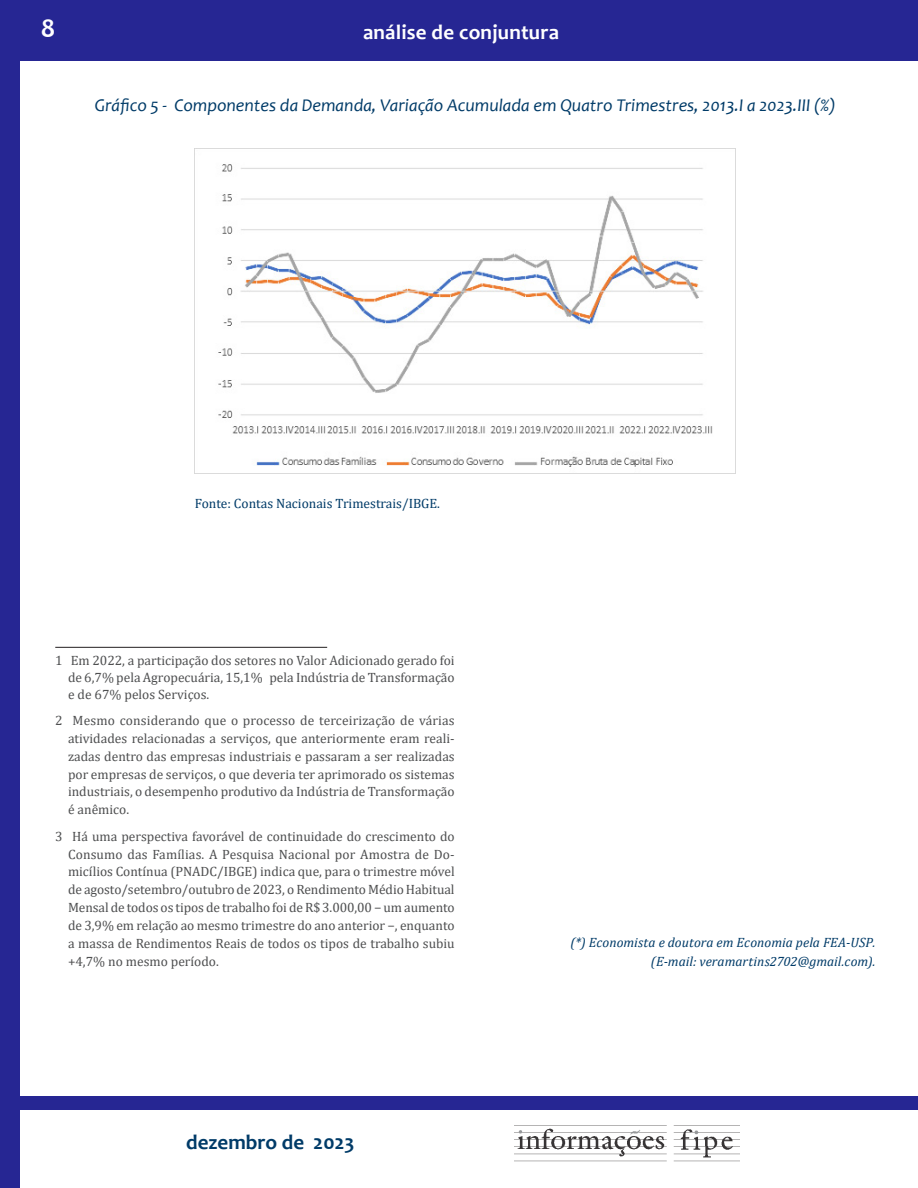
<style>
.page{position:relative;width:918px;height:1188px;background:#fff}
.page>*{position:absolute;margin:0;border:0;box-sizing:border-box;transform-origin:0 0}
.t1{font:700 27px "Candara";color:#fff}
.t2{font:700 21px "Candara";letter-spacing:.01em;color:#fff}
.t3{font:700 21px "Candara";color:#003b68}
.t4{font:italic 18px "Candara";color:#003b68}
.t5{font:13.5px/17.9px "Cambria";color:#4e4f50;text-align:justify}
.t6{font:italic 13.5px/18.5px "Cambria";letter-spacing:.005em;color:#003b68;text-align:right}
.t7{font:13.5px "Cambria";color:#003b68}
</style>
<div class="page">
<div style="left:0;top:0;width:20px;height:1188px;background:#262693"></div>
<div style="left:0;top:0;width:918px;height:61px;background:#262693"></div>
<div style="left:15px;top:1097px;width:903px;height:13px;background:#262693"></div>
<img style="left:514px;top:1125px;width:225px;height:37px">
<hr style="left:55px;top:647px;width:272px;height:1px;background:#231f20">
<img style="left:195px;top:149px;width:541px;height:325px">
<h1 class="t1" style="left:41px;top:12px;width:16px">8</h1>
<h2 class="t2" style="left:363px;top:19px;width:198px">análise de conjuntura</h2>
<h3 class="t4" style="left:95px;top:94px;width:743px">Gráfico 5 - Componentes da Demanda, Variação Acumulada em Quatro Trimestres, 2013.I a 2023.III (%)</h3>
<p class="t7" style="left:195px;top:495px;width:247px">Fonte: Contas Nacionais Trimestrais/IBGE.</p>
<p class="t5" style="left:68px;top:651px;width:388px;line-height:17.1px;text-indent:-13px">1 Em 2022, a participação dos setores no Valor Adicionado gerado foi de 6,7% pela Agropecuária, 15,1% pela Indústria de Transformação e de 67% pelos Serviços.</p>
<p class="t5" style="left:68px;top:711px;width:388px;text-indent:-13px">2 Mesmo considerando que o processo de terceirização de várias atividades relacionadas a serviços, que anteriormente eram reali&shy;zadas dentro das empresas industriais e passaram a ser realizadas por empresas de serviços, o que deveria ter aprimorado os sistemas industriais, o desempenho produtivo da Indústria de Transformação é anêmico.</p>
<p class="t5" style="left:68px;top:827px;width:388px;text-indent:-13px">3 Há uma perspectiva favorável de continuidade do crescimento do Consumo das Famílias. A Pesquisa Nacional por Amostra de Do&shy;micílios Contínua (PNADC/IBGE) indica que, para o trimestre móvel de agosto/setembro/outubro de 2023, o Rendimento Médio Habitual Mensal de todos os tipos de trabalho foi de R$ 3.000,00 − um aumento de 3,9% em relação ao mesmo trimestre do ano anterior −, enquanto a massa de Rendimentos Reais de todos os tipos de trabalho subiu +4,7% no mesmo período.</p>
<h2 class="t3" style="left:186px;top:1129px;width:170px">dezembro de 2023</h2>
<p class="t6" style="left:571px;top:933px;width:306px">(*) Economista e doutora em Economia pela FEA-USP. (E-mail: veramartins2702@gmail.com).</p>
</div>
